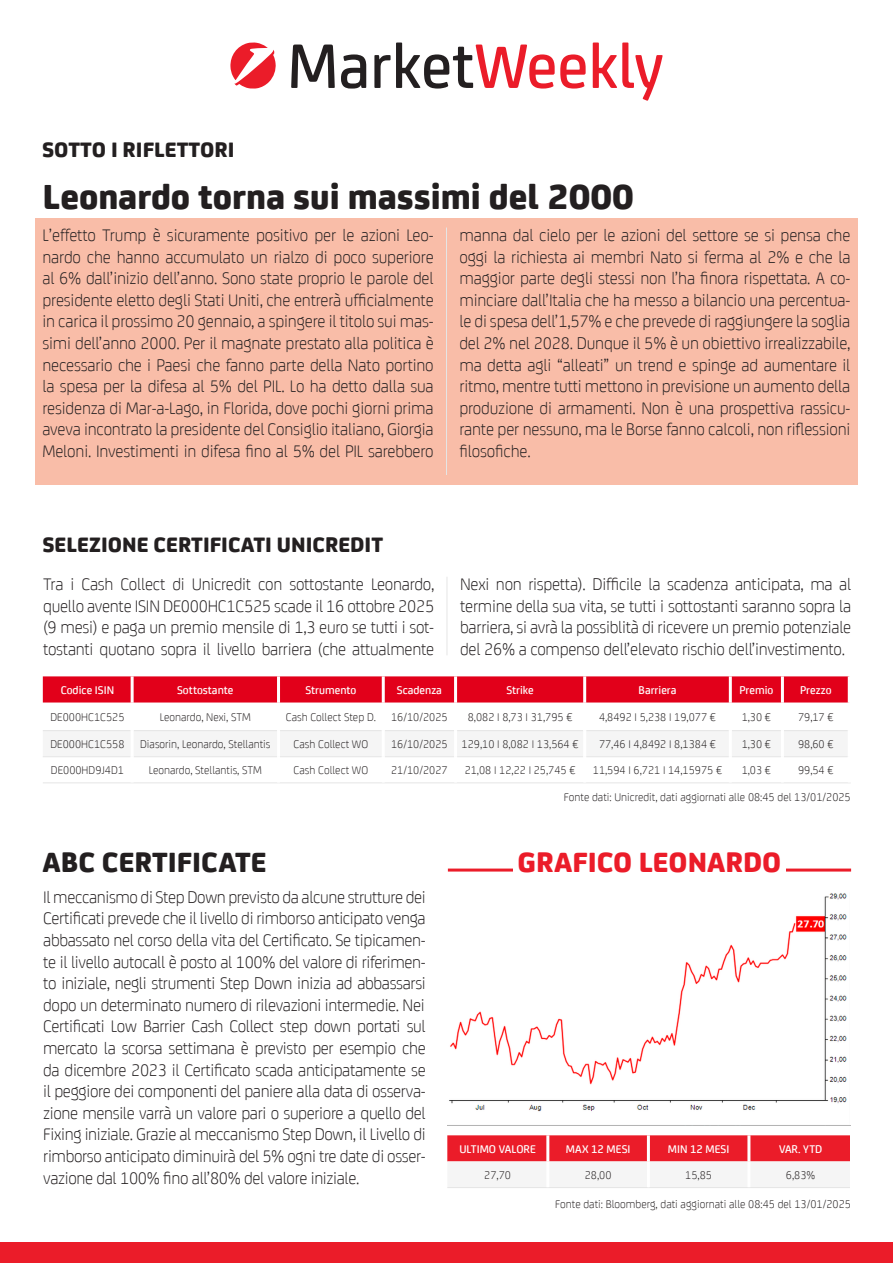
<style>
.page{position:relative;width:893px;height:1263px;background:#fff}
.page>*{position:absolute;margin:0;border:0;box-sizing:border-box;transform-origin:0 0}
.t1{font:800 37.5px "Uni Credit";color:#231f20}
.t2{font:800 30px "Uni Credit";color:#eb1c29}
.t3{font:800 30px "Uni Credit";color:#231f20}
.t4{font:800 22.5px "Uni Credit";color:#231f20}
.t5{font:300 18px/21.6px "Uni Credit";letter-spacing:-.015em;color:#231f20;text-align:justify}
.t6{font:300 12px "Uni Credit";color:#231f20}
.t7{font:500 12px "Uni Credit";color:#fff}
</style>
<div class="page">
<img style="left:449px;top:893px;width:398px;height:219px">
<div style="left:35px;top:218px;width:823px;height:266px;background:#f9bda8"></div>
<div style="left:0;top:1242px;width:893px;height:21px;background:#eb1c29"></div>
<hr style="left:446px;top:227px;width:1px;height:248px;background:#e5e5e5">
<div style="left:43px;top:676px;width:805px;height:26px;background:#e2001a"></div>
<svg style="left:43px;top:731px;width:804px;height:1px"></svg>
<hr style="left:43px;top:730px;width:88px;height:1px;background:#e5e5e5">
<hr style="left:134px;top:730px;width:143px;height:1px;background:#e5e5e5">
<hr style="left:280px;top:730px;width:102px;height:1px;background:#e5e5e5">
<hr style="left:385px;top:730px;width:69px;height:1px;background:#e5e5e5">
<hr style="left:457px;top:730px;width:126px;height:1px;background:#e5e5e5">
<hr style="left:586px;top:730px;width:143px;height:1px;background:#e5e5e5">
<hr style="left:732px;top:730px;width:49px;height:1px;background:#e5e5e5">
<hr style="left:784px;top:730px;width:64px;height:1px;background:#e5e5e5">
<hr style="left:43px;top:756px;width:88px;height:1px;background:#e5e5e5">
<hr style="left:134px;top:756px;width:143px;height:1px;background:#e5e5e5">
<hr style="left:280px;top:756px;width:102px;height:1px;background:#e5e5e5">
<hr style="left:385px;top:756px;width:69px;height:1px;background:#e5e5e5">
<hr style="left:457px;top:756px;width:126px;height:1px;background:#e5e5e5">
<hr style="left:586px;top:756px;width:143px;height:1px;background:#e5e5e5">
<hr style="left:732px;top:756px;width:49px;height:1px;background:#e5e5e5">
<hr style="left:784px;top:756px;width:64px;height:1px;background:#e5e5e5">
<hr style="left:43px;top:782px;width:89px;height:1px;background:#e5e5e5">
<hr style="left:132px;top:782px;width:147px;height:1px;background:#e5e5e5">
<hr style="left:279px;top:782px;width:104px;height:1px;background:#e5e5e5">
<hr style="left:383px;top:782px;width:73px;height:1px;background:#e5e5e5">
<hr style="left:456px;top:782px;width:129px;height:1px;background:#e5e5e5">
<hr style="left:585px;top:782px;width:145px;height:1px;background:#e5e5e5">
<hr style="left:730px;top:782px;width:52px;height:1px;background:#e5e5e5">
<hr style="left:782px;top:782px;width:69px;height:1px;background:#e5e5e5">
<hr style="left:131px;top:676px;width:3px;height:26px;background:#fff">
<hr style="left:277px;top:676px;width:3px;height:26px;background:#fff">
<hr style="left:382px;top:676px;width:3px;height:26px;background:#fff">
<hr style="left:454px;top:676px;width:3px;height:26px;background:#fff">
<hr style="left:583px;top:676px;width:3px;height:26px;background:#fff">
<hr style="left:729px;top:676px;width:3px;height:26px;background:#fff">
<hr style="left:781px;top:676px;width:3px;height:26px;background:#fff">
<hr style="left:131px;top:731px;width:3px;height:26px;background:#fff">
<hr style="left:277px;top:731px;width:3px;height:26px;background:#fff">
<hr style="left:382px;top:731px;width:3px;height:26px;background:#fff">
<hr style="left:454px;top:731px;width:3px;height:26px;background:#fff">
<hr style="left:583px;top:731px;width:3px;height:26px;background:#fff">
<hr style="left:729px;top:731px;width:3px;height:26px;background:#fff">
<hr style="left:781px;top:731px;width:3px;height:26px;background:#fff">
<svg style="left:447px;top:1135px;width:403px;height:27px;background:#eb2632"></svg>
<hr style="left:447px;top:1187px;width:101px;height:1px;background:#e5e5e5">
<hr style="left:548px;top:1187px;width:100px;height:1px;background:#e5e5e5">
<hr style="left:648px;top:1187px;width:101px;height:1px;background:#e5e5e5">
<hr style="left:749px;top:1187px;width:105px;height:1px;background:#e5e5e5">
<hr style="left:546px;top:1135px;width:3px;height:26px;background:#fff">
<hr style="left:647px;top:1135px;width:3px;height:26px;background:#fff">
<hr style="left:747px;top:1135px;width:3px;height:26px;background:#fff">
<hr style="left:546px;top:1161px;width:3px;height:26px;background:#fff">
<hr style="left:647px;top:1161px;width:3px;height:26px;background:#fff">
<hr style="left:747px;top:1161px;width:3px;height:26px;background:#fff">
<hr style="left:447px;top:577px;width:1px;height:78px;background:#e5e5e5">
<svg style="left:230px;top:42px;width:46px;height:47px"></svg>
<svg style="left:291px;top:45px;width:44px;height:43px"></svg>
<svg style="left:341px;top:54px;width:25px;height:35px"></svg>
<svg style="left:374px;top:43px;width:212px;height:46px"></svg>
<svg style="left:593px;top:43px;width:69px;height:58px"></svg>
<hr style="left:448px;top:868px;width:403px;height:3px;background:#eb1c29">
<div style="left:513px;top:846px;width:273px;height:28px;background:#fff"></div>
<div style="left:850px;top:1129px;width:5px;height:71px;background:#fff"></div>
<p class="t4" style="left:42px;top:131px;width:194px">SOTTO I RIFLETTORI</p>
<p class="t1" style="left:43px;top:167px;width:593px">Leonardo torna sui massimi del 2000</p>
<p class="t5" style="left:43px;top:223px;width:393px">L’effetto Trump è sicuramente positivo per le azioni Leo&shy;nardo che hanno accumulato un rialzo di poco superiore al 6% dall’inizio dell’anno. Sono state proprio le parole del presidente eletto degli Stati Uniti, che entrerà ufficialmente in carica il prossimo 20 gennaio, a spingere il titolo sui mas&shy;simi dell’anno 2000. Per il magnate prestato alla politica è necessario che i Paesi che fanno parte della Nato portino la spesa per la difesa al 5% del PIL. Lo ha detto dalla sua residenza di Mar-a-Lago, in Florida, dove pochi giorni prima aveva incontrato la presidente del Consiglio italiano, Giorgia Meloni. Investimenti in difesa fino al 5% del PIL sarebbero</p>
<p class="t5" style="left:459px;top:223px;width:393px">manna dal cielo per le azioni del settore se si pensa che oggi la richiesta ai membri Nato si ferma al 2% e che la maggior parte degli stessi non l’ha finora rispettata. A co&shy;minciare dall’Italia che ha messo a bilancio una percentua&shy;le di spesa dell’1,57% e che prevede di raggiungere la soglia del 2% nel 2028. Dunque il 5% è un obiettivo irrealizzabile, ma detta agli “alleati” un trend e spinge ad aumentare il ritmo, mentre tutti mettono in previsione un aumento della produzione di armamenti. Non è una prospettiva rassicu&shy;rante per nessuno, ma le Borse fanno calcoli, non riflessioni filosofiche.</p>
<p class="t4" style="left:42px;top:527px;width:342px">SELEZIONE CERTIFICATI UNICREDIT</p>
<p class="t5" style="left:43px;top:572px;width:393px">Tra i Cash Collect di Unicredit con sottostante Leonardo, quello avente ISIN DE000HC1C525 scade il 16 ottobre 2025 (9 mesi) e paga un premio mensile di 1,3 euro se tutti i sot&shy;tostanti quotano sopra il livello barriera (che attualmente</p>
<p class="t5" style="left:460px;top:572px;width:393px">Nexi non rispetta). Difficile la scadenza anticipata, ma al termine della sua vita, se tutti i sottostanti saranno sopra la barriera, si avrà la possiblità di ricevere un premio potenziale del 26% a compenso dell’elevato rischio dell’investimento.</p>
<p class="t7" style="left:61px;top:681px;width:55px">Codice ISIN</p>
<p class="t7" style="left:177px;top:681px;width:58px">Sottostante</p>
<p class="t7" style="left:305px;top:681px;width:53px">Strumento</p>
<p class="t7" style="left:397px;top:681px;width:47px">Scadenza</p>
<p class="t7" style="left:506px;top:681px;width:29px">Strike</p>
<p class="t7" style="left:639px;top:681px;width:39px">Barriera</p>
<p class="t7" style="left:739px;top:681px;width:35px">Premio</p>
<p class="t7" style="left:800px;top:681px;width:33px">Prezzo</p>
<p class="t6" style="left:50px;top:708px;width:76px">DE000HC1C525</p>
<p class="t6" style="left:160px;top:708px;width:92px">Leonardo, Nexi, STM</p>
<p class="t6" style="left:286px;top:708px;width:92px">Cash Collect Step D.</p>
<p class="t6" style="left:391px;top:708px;width:58px">16/10/2025</p>
<p class="t6" style="left:468px;top:708px;width:106px">8,082 I 8,73 I 31,795 €</p>
<p class="t6" style="left:599px;top:708px;width:119px">4,8492 I 5,238 I 19,077 €</p>
<p class="t6" style="left:742px;top:708px;width:31px">1,30 €</p>
<p class="t6" style="left:798px;top:708px;width:37px">79,17 €</p>
<p class="t6" style="left:50px;top:736px;width:76px">DE000HC1C558</p>
<p class="t6" style="left:140px;top:736px;width:132px">Diasorin, Leonardo, Stellantis</p>
<p class="t6" style="left:294px;top:736px;width:76px">Cash Collect WO</p>
<p class="t6" style="left:391px;top:736px;width:58px">16/10/2025</p>
<p class="t6" style="left:462px;top:736px;width:119px">129,10 I 8,082 I 13,564 €</p>
<p class="t6" style="left:599px;top:736px;width:119px">77,46 I 4,8492 I 8,1384 €</p>
<p class="t6" style="left:742px;top:736px;width:31px">1,30 €</p>
<p class="t6" style="left:798px;top:736px;width:37px">98,60 €</p>
<p class="t6" style="left:51px;top:762px;width:75px">DE000HD9J4D1</p>
<p class="t6" style="left:149px;top:762px;width:114px">Leonardo, Stellantis, STM</p>
<p class="t6" style="left:294px;top:762px;width:76px">Cash Collect WO</p>
<p class="t6" style="left:391px;top:762px;width:58px">21/10/2027</p>
<p class="t6" style="left:465px;top:762px;width:112px">21,08 I 12,22 I 25,745 €</p>
<p class="t6" style="left:593px;top:762px;width:131px">11,594 I 6,721 I 14,15975 €</p>
<p class="t6" style="left:742px;top:762px;width:31px">1,03 €</p>
<p class="t6" style="left:798px;top:762px;width:37px">99,54 €</p>
<p class="t3" style="left:43px;top:838px;width:225px">ABC CERTIFICATE</p>
<p class="t5" style="left:43px;top:885px;width:384px">Il meccanismo di Step Down previsto da alcune strutture dei Certificati prevede che il livello di rimborso anticipato venga abbassato nel corso della vita del Certificato. Se tipicamen&shy;te il livello autocall è posto al 100% del valore di riferimen&shy;to iniziale, negli strumenti Step Down inizia ad abbassarsi dopo un determinato numero di rilevazioni intermedie. Nei</p>
<p class="t5" style="left:43px;top:1014px;width:384px">Certificati Low Barrier Cash Collect step down portati sul mercato la scorsa settimana è previsto per esempio che da dicembre 2023 il Certificato scada anticipatamente se il peggiore dei componenti del paniere alla data di osserva&shy;zione mensile varrà un valore pari o superiore a quello del Fixing iniziale. Grazie al meccanismo Step Down, il Livello di</p>
<p class="t5" style="left:43px;top:1144px;width:384px">rimborso anticipato diminuirà del 5% ogni tre date di osser&shy;vazione dal 100% fino all’80% del valore iniziale.</p>
<p class="t6" style="left:564px;top:789px;width:288px">Fonte dati: Unicredit, dati aggiornati alle 08:45 del 13/01/2025</p>
<p class="t2" style="left:518px;top:838px;width:265px">GRAFICO LEONARDO</p>
<p class="t7" style="left:459px;top:1140px;width:78px">ULTIMO VALORE</p>
<p class="t7" style="left:566px;top:1140px;width:66px">MAX 12 MESI</p>
<p class="t7" style="left:668px;top:1140px;width:63px">MIN 12 MESI</p>
<p class="t7" style="left:779px;top:1140px;width:45px">VAR. YTD</p>
<p class="t6" style="left:484px;top:1166px;width:28px">27,70</p>
<p class="t6" style="left:585px;top:1166px;width:28px">28,00</p>
<p class="t6" style="left:685px;top:1166px;width:28px">15,85</p>
<p class="t6" style="left:786px;top:1166px;width:31px">6,83%</p>
<p class="t6" style="left:555px;top:1195px;width:297px">Fonte dati: Bloomberg, dati aggiornati alle 08:45 del 13/01/2025</p>
</div>
